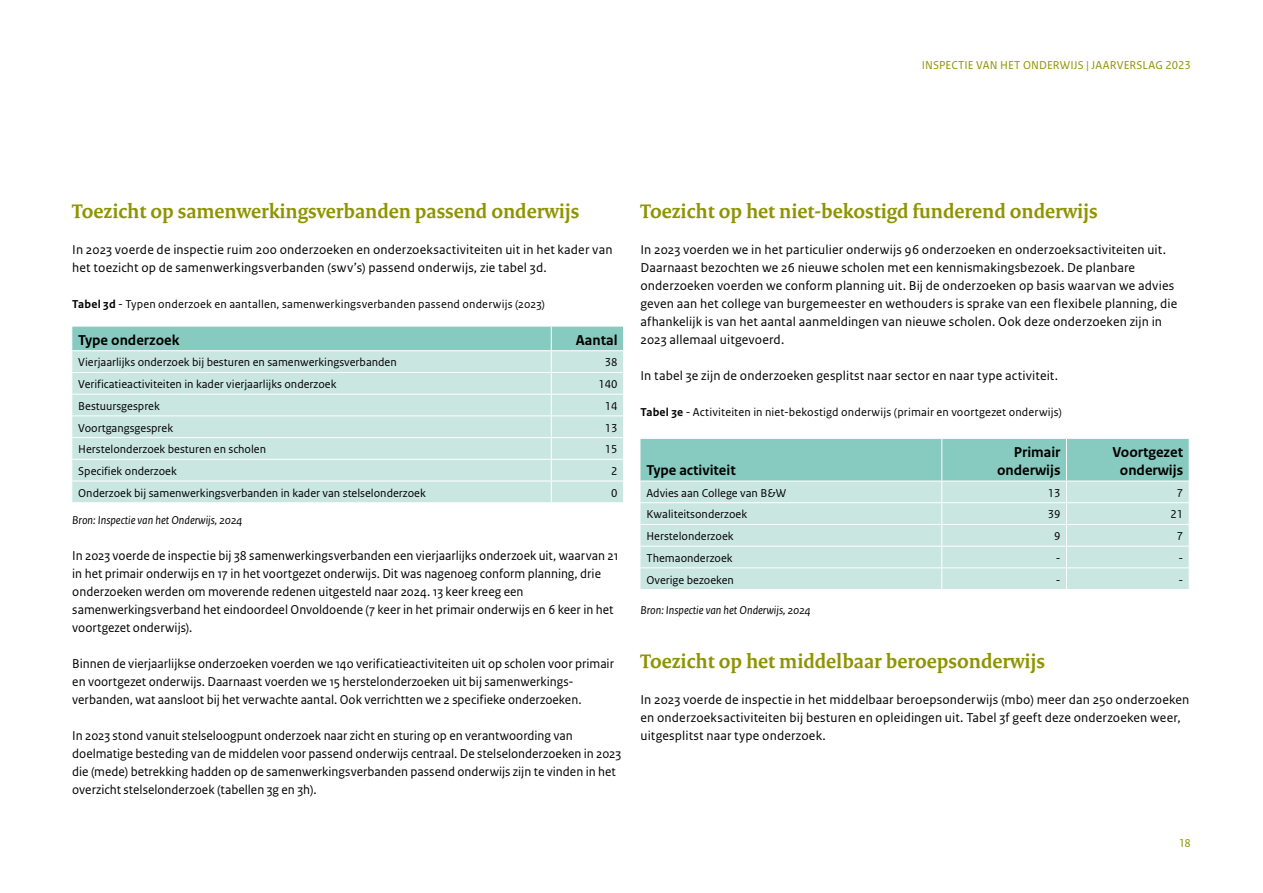
<style>
.page{position:relative;width:1263px;height:893px;background:#fff}
.page>*{position:absolute;margin:0;border:0;box-sizing:border-box;transform-origin:0 0}
.H3_Paragraafkop_Serif{font:700 21px "Rijksoverheid Serif";color:#8e9300}
.A_Tabel_Kop{font:700 15px/18px "Rijksoverheid Sans Text";color:#000;text-align:right}
.P_Broodtekst_Sans{font:13.5px/18px "Rijksoverheid Sans Text";letter-spacing:.005em;color:#000}
.A_Tabel_Broodtekst{font:12px "Rijksoverheid Sans Text";color:#000}
.P_Figuurtitel{font:12px "Rijksoverheid Sans Text";letter-spacing:.015em;color:#000}
.Fotobijschrift{font:italic 12px "Rijksoverheid Sans Text";color:#000}
.t1{font:12px "Rijksoverheid Sans Text Regular 2";letter-spacing:.005em;color:#8e9300}
.t2{font:12px "Rijksoverheid Sans Text";color:#8e9300}
.s1{font-weight:700}
</style>
<div class="page">
<svg style="left:72px;top:327px;width:551px;height:175px;background:#c3e3dd"></svg>
<hr style="left:72px;top:350px;width:479px;height:1px;background:#fff">
<hr style="left:551px;top:350px;width:73px;height:1px;background:#fff">
<svg style="left:640px;top:439px;width:549px;height:150px;background:#b9dfd8"></svg>
<hr style="left:640px;top:481px;width:302px;height:1px;background:#fff">
<hr style="left:942px;top:481px;width:124px;height:1px;background:#fff">
<hr style="left:1066px;top:481px;width:123px;height:1px;background:#fff">
<p class="t1" style="left:922px;top:58px;width:270px">INSPECTIE VAN HET ONDERWIJS | JAARVERSLAG 2023</p>
<h3 class="H3_Paragraafkop_Serif" style="left:72px;top:198px;width:508px">Toezicht op samenwerkingsverbanden passend onderwijs</h3>
<p class="P_Broodtekst_Sans" style="left:72px;top:241px;width:542px">In 2023 voerde de inspectie ruim 200 onderzoeken en onderzoeksactiviteiten uit in het kader van het toezicht op de samenwerkingsverbanden (swv’s) passend onderwijs, zie tabel 3d.</p>
<p class="P_Figuurtitel" style="left:72px;top:297px;width:474px"><span class="s1">Tabel 3d</span> - Typen onderzoek en aantallen, samenwerkingsverbanden passend onderwijs (2023)</p>
<p class="A_Tabel_Kop" style="left:78px;top:331px;width:103px">Type onderzoek</p>
<p class="A_Tabel_Kop" style="left:576px;top:331px;width:43px">Aantal</p>
<p class="A_Tabel_Broodtekst" style="left:78px;top:356px;width:320px">Vierjaarlijks onderzoek bij besturen en samenwerkingsverbanden</p>
<p class="A_Tabel_Broodtekst" style="left:605px;top:356px;width:14px">38</p>
<p class="A_Tabel_Broodtekst" style="left:78px;top:377px;width:260px">Verificatieactiviteiten in kader vierjaarlijks onderzoek</p>
<p class="A_Tabel_Broodtekst" style="left:598px;top:377px;width:21px">140</p>
<p class="A_Tabel_Broodtekst" style="left:78px;top:399px;width:83px">Bestuursgesprek</p>
<p class="A_Tabel_Broodtekst" style="left:605px;top:399px;width:14px">14</p>
<p class="A_Tabel_Broodtekst" style="left:78px;top:421px;width:96px">Voortgangsgesprek</p>
<p class="A_Tabel_Broodtekst" style="left:605px;top:421px;width:14px">13</p>
<p class="A_Tabel_Broodtekst" style="left:78px;top:442px;width:189px">Herstelonderzoek besturen en scholen</p>
<p class="A_Tabel_Broodtekst" style="left:605px;top:442px;width:14px">15</p>
<p class="A_Tabel_Broodtekst" style="left:78px;top:464px;width:100px">Specifiek onderzoek</p>
<p class="A_Tabel_Broodtekst" style="left:611px;top:464px;width:8px">2</p>
<p class="A_Tabel_Broodtekst" style="left:78px;top:486px;width:349px">Onderzoek bij samenwerkingsverbanden in kader van stelselonderzoek</p>
<p class="A_Tabel_Broodtekst" style="left:611px;top:486px;width:8px">0</p>
<p class="Fotobijschrift" style="left:72px;top:513px;width:172px">Bron: Inspectie van het Onderwijs, 2024</p>
<p class="P_Broodtekst_Sans" style="left:72px;top:547px;width:548px">In 2023 voerde de inspectie bij 38 samenwerkingsverbanden een vierjaarlijks onderzoek uit, waarvan 21 in het primair onderwijs en 17 in het voortgezet onderwijs. Dit was nagenoeg conform planning, drie onderzoeken werden om moverende redenen uitgesteld naar 2024. 13 keer kreeg een samenwerkingsverband het eindoordeel Onvoldoende (7 keer in het primair onderwijs en 6 keer in het voortgezet onderwijs).</p>
<p class="P_Broodtekst_Sans" style="left:72px;top:655px;width:543px">Binnen de vierjaarlijkse onderzoeken voerden we 140 verificatieactiviteiten uit op scholen voor primair en voortgezet onderwijs. Daarnaast voerden we 15 herstelonderzoeken uit bij samenwerkings&shy;verbanden, wat aansloot bij het verwachte aantal. Ook verrichtten we 2 specifieke onderzoeken.</p>
<p class="P_Broodtekst_Sans" style="left:72px;top:727px;width:550px">In 2023 stond vanuit stelseloogpunt onderzoek naar zicht en sturing op en verantwoording van doelmatige besteding van de middelen voor passend onderwijs centraal. De stelselonderzoeken in 2023 die (mede) betrekking hadden op de samenwerkingsverbanden passend onderwijs zijn te vinden in het overzicht stelselonderzoek (tabellen 3g en 3h).</p>
<h3 class="H3_Paragraafkop_Serif" style="left:640px;top:198px;width:459px">Toezicht op het niet-bekostigd funderend onderwijs</h3>
<p class="P_Broodtekst_Sans" style="left:640px;top:241px;width:538px">In 2023 voerden we in het particulier onderwijs 96 onderzoeken en onderzoeksactiviteiten uit.<br>Daarnaast bezochten we 26 nieuwe scholen met een kennismakingsbezoek. De planbare onderzoeken voerden we conform planning uit. Bij de onderzoeken op basis waarvan we advies geven aan het college van burgemeester en wethouders is sprake van een flexibele planning, die afhankelijk is van het aantal aanmeldingen van nieuwe scholen. Ook deze onderzoeken zijn in 2023 allemaal uitgevoerd.</p>
<p class="P_Broodtekst_Sans" style="left:640px;top:367px;width:419px">In tabel 3e zijn de onderzoeken gesplitst naar sector en naar type activiteit.</p>
<p class="P_Figuurtitel" style="left:640px;top:405px;width:423px"><span class="s1">Tabel 3e</span> - Activiteiten in niet-bekostigd onderwijs (primair en voortgezet onderwijs)</p>
<p class="A_Tabel_Kop" style="left:646px;top:461px;width:91px">Type activiteit</p>
<p class="A_Tabel_Kop" style="left:997px;top:443px;width:65px">Primair onderwijs</p>
<p class="A_Tabel_Kop" style="left:1112px;top:443px;width:72px;text-align:center">Voortgezet onderwijs</p>
<p class="A_Tabel_Broodtekst" style="left:646px;top:486px;width:141px">Advies aan College van B&amp;W</p>
<p class="A_Tabel_Broodtekst" style="left:1048px;top:486px;width:14px">13</p>
<p class="A_Tabel_Broodtekst" style="left:1177px;top:486px;width:8px">7</p>
<p class="A_Tabel_Broodtekst" style="left:646px;top:508px;width:102px">Kwaliteitsonderzoek</p>
<p class="A_Tabel_Broodtekst" style="left:1048px;top:508px;width:14px">39</p>
<p class="A_Tabel_Broodtekst" style="left:1170px;top:508px;width:14px">21</p>
<p class="A_Tabel_Broodtekst" style="left:646px;top:529px;width:89px">Herstelonderzoek</p>
<p class="A_Tabel_Broodtekst" style="left:1054px;top:529px;width:8px">9</p>
<p class="A_Tabel_Broodtekst" style="left:1177px;top:529px;width:8px">7</p>
<p class="A_Tabel_Broodtekst" style="left:646px;top:551px;width:88px">Themaonderzoek</p>
<p class="A_Tabel_Broodtekst" style="left:1056px;top:551px;width:6px">-</p>
<p class="A_Tabel_Broodtekst" style="left:1178px;top:551px;width:6px">-</p>
<p class="A_Tabel_Broodtekst" style="left:646px;top:573px;width:89px">Overige bezoeken</p>
<p class="A_Tabel_Broodtekst" style="left:1056px;top:573px;width:6px">-</p>
<p class="A_Tabel_Broodtekst" style="left:1178px;top:573px;width:6px">-</p>
<p class="Fotobijschrift" style="left:640px;top:603px;width:172px">Bron: Inspectie van het Onderwijs, 2024</p>
<h3 class="H3_Paragraafkop_Serif" style="left:640px;top:648px;width:406px">Toezicht op het middelbaar beroepsonderwijs</h3>
<p class="P_Broodtekst_Sans" style="left:640px;top:691px;width:550px">In 2023 voerde de inspectie in het middelbaar beroepsonderwijs (mbo) meer dan 250 onderzoeken en onderzoeksactiviteiten bij besturen en opleidingen uit. Tabel 3f geeft deze onderzoeken weer, uitgesplitst naar type onderzoek.</p>
<p class="t2" style="left:1179px;top:836px;width:14px">18</p>
</div>
